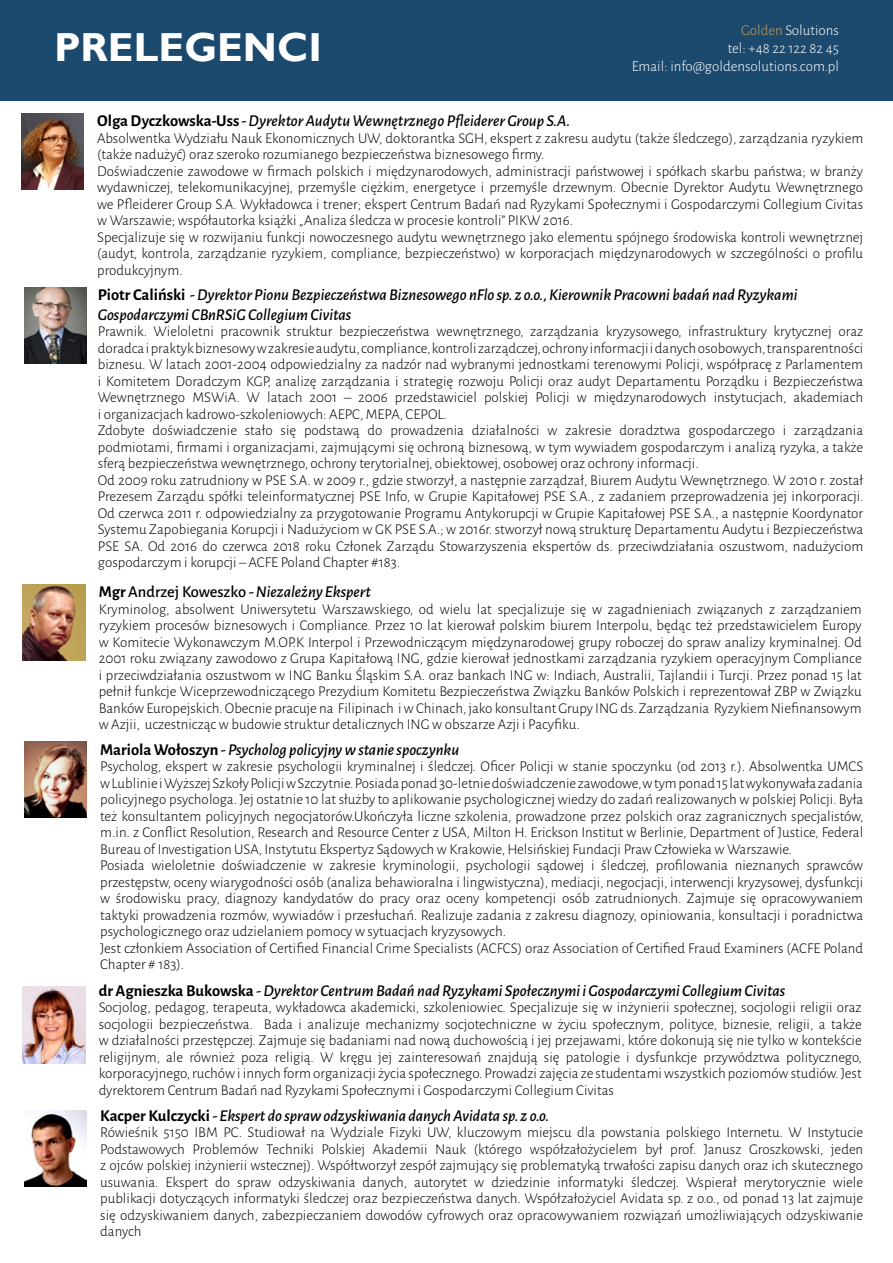
<style>
.page{position:relative;width:893px;height:1263px;background:#fff}
.page>*{position:absolute;margin:0;border:0;box-sizing:border-box;transform-origin:0 0}
.t1{font:700 40.5px "Gill Sans";color:#fff}
.t2{font:italic 500 16.5px/19.5px "Alegreya Sans";color:#000}
.t3{font:300 15px/16.5px "Alegreya Sans";color:#000}
.t4{font:300 15px/18px "Alegreya Sans";color:#fff;text-align:right}
.s1{color:#c49e5e}
.s2{font-weight:700;font-style:normal}
.s3{font-style:normal}
</style>
<div class="page">
<div style="left:0;top:0;width:893px;height:101px;background:#1c4a6e"></div>
<img style="left:21px;top:113px;width:63px;height:76px">
<img style="left:24px;top:287px;width:63px;height:76px">
<img style="left:23px;top:584px;width:62px;height:76px">
<img style="left:24px;top:742px;width:63px;height:76px">
<img style="left:23px;top:987px;width:62px;height:76px">
<img style="left:24px;top:1110px;width:63px;height:77px">
<h1 class="t1" style="left:54px;top:23px;width:269px">PRELEGENCI</h1>
<p class="t4" style="left:632px;top:21px;width:209px"><span class="s1">Golden</span> Solutions<br>tel: +48 22 122 82 45<br>Email: info@goldensolutions.com.pl</p>
<p class="t2" style="left:97px;top:110px;width:474px"><span class="s2">Olga Dyczkowska-Uss</span> - Dyrektor Audytu Wewnętrznego Pfleiderer Group S.A.</p>
<p class="t3" style="left:97px;top:129px;width:768px">Absolwentka Wydziału Nauk Ekonomicznych UW, doktorantka SGH, ekspert z zakresu audytu (także śledczego), zarządzania ryzykiem (także nadużyć) oraz szeroko rozumianego bezpieczeństwa biznesowego firmy.<br>Doświadczenie zawodowe w firmach polskich i międzynarodowych, administracji państwowej i spółkach skarbu państwa; w branży wydawniczej, telekomunikacyjnej, przemyśle ciężkim, energetyce i przemyśle drzewnym. Obecnie Dyrektor Audytu Wewnętrznego we Pfleiderer Group S.A. Wykładowca i trener; ekspert Centrum Badań nad Ryzykami Społecznymi i Gospodarczymi Collegium Civitas w Warszawie; współautorka książki „Analiza śledcza w procesie kontroli” PIKW 2016.<br>Specjalizuje się w rozwijaniu funkcji nowoczesnego audytu wewnętrznego jako elementu spójnego środowiska kontroli wewnętrznej (audyt, kontrola, zarządzanie ryzykiem, compliance, bezpieczeństwo) w korporacjach międzynarodowych w szczególności o profilu produkcyjnym.</p>
<p class="t2" style="left:98px;top:284px;width:701px"><span class="s2">Piotr Caliński</span> - Dyrektor Pionu Bezpieczeństwa Biznesowego nFlo sp. z o.o., Kierownik Pracowni badań nad Ryzykami<br>Gospodarczymi CBnRSiG Collegium Civitas</p>
<p class="t3" style="left:98px;top:323px;width:767px">Prawnik. Wieloletni pracownik struktur bezpieczeństwa wewnętrznego, zarządzania kryzysowego, infrastruktury krytycznej oraz doradca i praktyk biznesowy w zakresie audytu, compliance, kontroli zarządczej, ochrony informacji i danych osobowych, transparentności biznesu. W latach 2001-2004 odpowiedzialny za nadzór nad wybranymi jednostkami terenowymi Policji, współpracę z Parlamentem i Komitetem Doradczym KGP, analizę zarządzania i strategię rozwoju Policji oraz audyt Departamentu Porządku i Bezpieczeństwa Wewnętrznego MSWiA. W latach 2001 – 2006 przedstawiciel polskiej Policji w międzynarodowych instytucjach, akademiach i organizacjach kadrowo-szkoleniowych: AEPC, MEPA, CEPOL.<br>Zdobyte doświadczenie stało się podstawą do prowadzenia działalności w zakresie doradztwa gospodarczego i zarządzania podmiotami, firmami i organizacjami, zajmującymi się ochroną biznesową, w tym wywiadem gospodarczym i analizą ryzyka, a także sferą bezpieczeństwa wewnętrznego, ochrony terytorialnej, obiektowej, osobowej oraz ochrony informacji.<br>Od 2009 roku zatrudniony w PSE S.A. w 2009 r., gdzie stworzył, a następnie zarządzał, Biurem Audytu Wewnętrznego. W 2010 r. został Prezesem Zarządu spółki teleinformatycznej PSE Info, w Grupie Kapitałowej PSE S.A., z zadaniem przeprowadzenia jej inkorporacji.<br>Od czerwca 2011 r. odpowiedzialny za przygotowanie Programu Antykorupcji w Grupie Kapitałowej PSE S.A., a następnie Koordynator Systemu Zapobiegania Korupcji i Nadużyciom w GK PSE S.A.; w 2016r. stworzył nową strukturę Departamentu Audytu i Bezpieczeństwa PSE SA. Od 2016 do czerwca 2018 roku Członek Zarządu Stowarzyszenia ekspertów ds. przeciwdziałania oszustwom, nadużyciom gospodarczym i korupcji – ACFE Poland Chapter #183.</p>
<p class="t2" style="left:99px;top:581px;width:274px"><span class="s2">Mgr</span> <span class="s3">Andrzej Koweszko</span> - Niezależny Ekspert</p>
<p class="t3" style="left:99px;top:600px;width:765px;text-align:justify">Kryminolog, absolwent Uniwersytetu Warszawskiego, od wielu lat specjalizuje się w zagadnieniach związanych z zarządzaniem ryzykiem procesów biznesowych i Compliance. Przez 10 lat kierował polskim biurem Interpolu, będąc też przedstawicielem Europy w Komitecie Wykonawczym M.OP.K Interpol i Przewodniczącym międzynarodowej grupy roboczej do spraw analizy kryminalnej. Od 2001 roku związany zawodowo z Grupa Kapitałową ING, gdzie kierował jednostkami zarządzania ryzykiem operacyjnym Compliance i przeciwdziałania oszustwom w ING Banku Śląskim S.A. oraz bankach ING w: Indiach, Australii, Tajlandii i Turcji. Przez ponad 15 lat pełnił funkcje Wiceprzewodniczącego Prezydium Komitetu Bezpieczeństwa Związku Banków Polskich i reprezentował ZBP w Związku Banków Europejskich. Obecnie pracuje na Filipinach i w Chinach, jako konsultant Grupy ING ds. Zarządzania Ryzykiem Niefinansowym w Azjii, uczestnicząc w budowie struktur detalicznych ING w obszarze Azji i Pacyfiku.</p>
<p class="t2" style="left:100px;top:739px;width:361px"><span class="s2">Mariola Wołoszyn</span> - Psycholog policyjny w stanie spoczynku</p>
<p class="t3" style="left:100px;top:758px;width:765px">Psycholog, ekspert w zakresie psychologii kryminalnej i śledczej. Oficer Policji w stanie spoczynku (od 2013 r.). Absolwentka UMCS w Lublinie i Wyższej Szkoły Policji w Szczytnie. Posiada ponad 30-letnie doświadczenie zawodowe, w tym ponad 15 lat wykonywała zadania policyjnego psychologa. Jej ostatnie 10 lat służby to aplikowanie psychologicznej wiedzy do zadań realizowanych w polskiej Policji. Była też konsultantem policyjnych negocjatorów.Ukończyła liczne szkolenia, prowadzone przez polskich oraz zagranicznych specjalistów, m.in. z Conflict Resolution, Research and Resource Center z USA, Milton H. Erickson Institut w Berlinie, Department of Justice, Federal Bureau of Investigation USA, Instytutu Ekspertyz Sądowych w Krakowie, Helsińskiej Fundacji Praw Człowieka w Warszawie.<br>Posiada wieloletnie doświadczenie w zakresie kryminologii, psychologii sądowej i śledczej, profilowania nieznanych sprawców przestępstw, oceny wiarygodności osób (analiza behawioralna i lingwistyczna), mediacji, negocjacji, interwencji kryzysowej, dysfunkcji w środowisku pracy, diagnozy kandydatów do pracy oraz oceny kompetencji osób zatrudnionych. Zajmuje się opracowywaniem taktyki prowadzenia rozmów, wywiadów i przesłuchań. Realizuje zadania z zakresu diagnozy, opiniowania, konsultacji i poradnictwa psychologicznego oraz udzielaniem pomocy w sytuacjach kryzysowych.<br>Jest członkiem Association of Certified Financial Crime Specialists (ACFCS) oraz Association of Certified Fraud Examiners (ACFE Poland Chapter # 183).</p>
<p class="t2" style="left:99px;top:979px;width:688px"><span class="s2">dr Agnieszka Bukowska</span> - Dyrektor Centrum Badań nad Ryzykami Społecznymi i Gospodarczymi Collegium Civitas</p>
<p class="t3" style="left:99px;top:998px;width:765px;text-align:justify">Socjolog, pedagog, terapeuta, wykładowca akademicki, szkoleniowiec. Specjalizuje się w inżynierii społecznej, socjologii religii oraz socjologii bezpieczeństwa. Bada i analizuje mechanizmy socjotechniczne w życiu społecznym, polityce, biznesie, religii, a także w działalności przestępczej. Zajmuje się badaniami nad nową duchowością i jej przejawami, które dokonują się nie tylko w kontekście religijnym, ale również poza religią. W kręgu jej zainteresowań znajdują się patologie i dysfunkcje przywództwa politycznego, korporacyjnego, ruchów i innych form organizacji życia społecznego. Prowadzi zajęcia ze studentami wszystkich poziomów studiów. Jest dyrektorem Centrum Badań nad Ryzykami Społecznymi i Gospodarczymi Collegium Civitas</p>
<p class="t2" style="left:100px;top:1105px;width:450px"><span class="s2">Kacper Kulczycki</span> - Ekspert do spraw odzyskiwania danych Avidata sp. z o.o.</p>
<p class="t3" style="left:100px;top:1124px;width:765px;text-align:justify">Rówieśnik 5150 IBM PC. Studiował na Wydziale Fizyki UW, kluczowym miejscu dla powstania polskiego Internetu. W Instytucie Podstawowych Problemów Techniki Polskiej Akademii Nauk (którego współzałożycielem był prof. Janusz Groszkowski, jeden z ojców polskiej inżynierii wstecznej). Współtworzył zespół zajmujący się problematyką trwałości zapisu danych oraz ich skutecznego usuwania. Ekspert do spraw odzyskiwania danych, autorytet w dziedzinie informatyki śledczej. Wspierał merytorycznie wiele publikacji dotyczących informatyki śledczej oraz bezpieczeństwa danych. Współzałożyciel Avidata sp. z o.o., od ponad 13 lat zajmuje się odzyskiwaniem danych, zabezpieczaniem dowodów cyfrowych oraz opracowywaniem rozwiązań umożliwiających odzyskiwanie danych</p>
</div>
